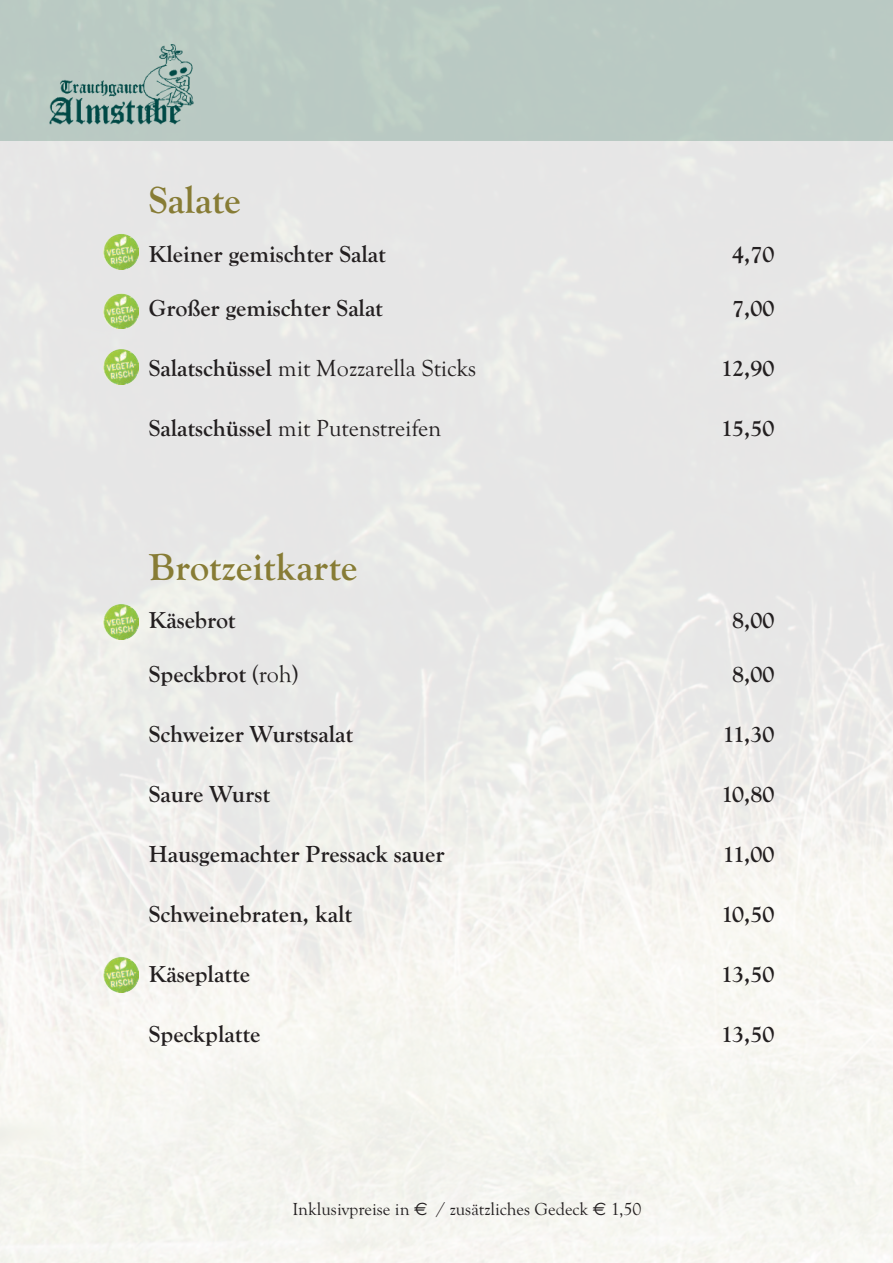
<style>
.page{position:relative;width:893px;height:1263px;background:#fff}
.page>*{position:absolute;margin:0;border:0;box-sizing:border-box;transform-origin:0 0}
.t1{font:700 39px "Goudy Old Style T";color:#877c35}
.t2{font:700 24px "Goudy Old Style T";color:#231f20}
.t3{font:24px "Goudy Old Style T";color:#231f20}
.t4{font:18px "Goudy Old Style T";color:#231f20}
.s1{font-weight:700}
.s2{font-weight:400}
.s3{font-family:"Euro Sans"}
</style>
<div class="page">
<img style="left:0;top:140px;width:893px;height:1123px">
<div style="left:0;top:0;width:893px;height:140px;background:#bac9c3"></div>
<img style="left:49px;top:44px;width:145px;height:80px">
<img style="left:103px;top:234px;width:36px;height:35px;border-radius:50%">
<img style="left:103px;top:294px;width:36px;height:35px;border-radius:50%">
<img style="left:103px;top:349px;width:36px;height:35px;border-radius:50%">
<img style="left:103px;top:604px;width:36px;height:35px;border-radius:50%">
<img style="left:103px;top:957px;width:36px;height:35px;border-radius:50%">
<h1 class="t1" style="left:149px;top:177px;width:93px">Salate</h1>
<p class="t2" style="left:149px;top:239px;width:239px">Kleiner gemischter Salat</p>
<p class="t2" style="left:732px;top:239px;width:44px">4,70</p>
<p class="t2" style="left:149px;top:293px;width:236px">Großer gemischter Salat</p>
<p class="t2" style="left:732px;top:293px;width:44px">7,00</p>
<p class="t3" style="left:149px;top:353px;width:329px"><span class="s1">Salatschüssel</span> mit Mozzarella Sticks</p>
<p class="t2" style="left:721px;top:353px;width:55px">12,90</p>
<p class="t3" style="left:149px;top:413px;width:294px"><span class="s1">Salatschüssel</span> mit Putenstreifen</p>
<p class="t2" style="left:721px;top:413px;width:55px">15,50</p>
<h1 class="t1" style="left:149px;top:543px;width:210px">Brotzeitkarte</h1>
<p class="t2" style="left:149px;top:605px;width:88px">Käsebrot</p>
<p class="t2" style="left:732px;top:605px;width:44px">8,00</p>
<p class="t2" style="left:149px;top:659px;width:151px">Speckbrot <span class="s2">(roh)</span></p>
<p class="t2" style="left:732px;top:659px;width:44px">8,00</p>
<p class="t2" style="left:149px;top:719px;width:206px">Schweizer Wurstsalat</p>
<p class="t2" style="left:722px;top:719px;width:54px">11,30</p>
<p class="t2" style="left:149px;top:779px;width:123px">Saure Wurst</p>
<p class="t2" style="left:721px;top:779px;width:55px">10,80</p>
<p class="t2" style="left:149px;top:839px;width:297px">Hausgemachter Pressack sauer</p>
<p class="t2" style="left:722px;top:839px;width:54px">11,00</p>
<p class="t2" style="left:149px;top:899px;width:205px">Schweinebraten, kalt</p>
<p class="t2" style="left:721px;top:899px;width:55px">10,50</p>
<p class="t2" style="left:149px;top:959px;width:103px">Käseplatte</p>
<p class="t2" style="left:721px;top:959px;width:55px">13,50</p>
<p class="t2" style="left:149px;top:1019px;width:113px">Speckplatte</p>
<p class="t2" style="left:721px;top:1019px;width:55px">13,50</p>
<p class="t4" style="left:292px;top:1198px;width:351px">Inklusivpreise in <span class="s3">€</span> / zusätzliches Gedeck <span class="s3">€</span> 1,50</p>
</div>
